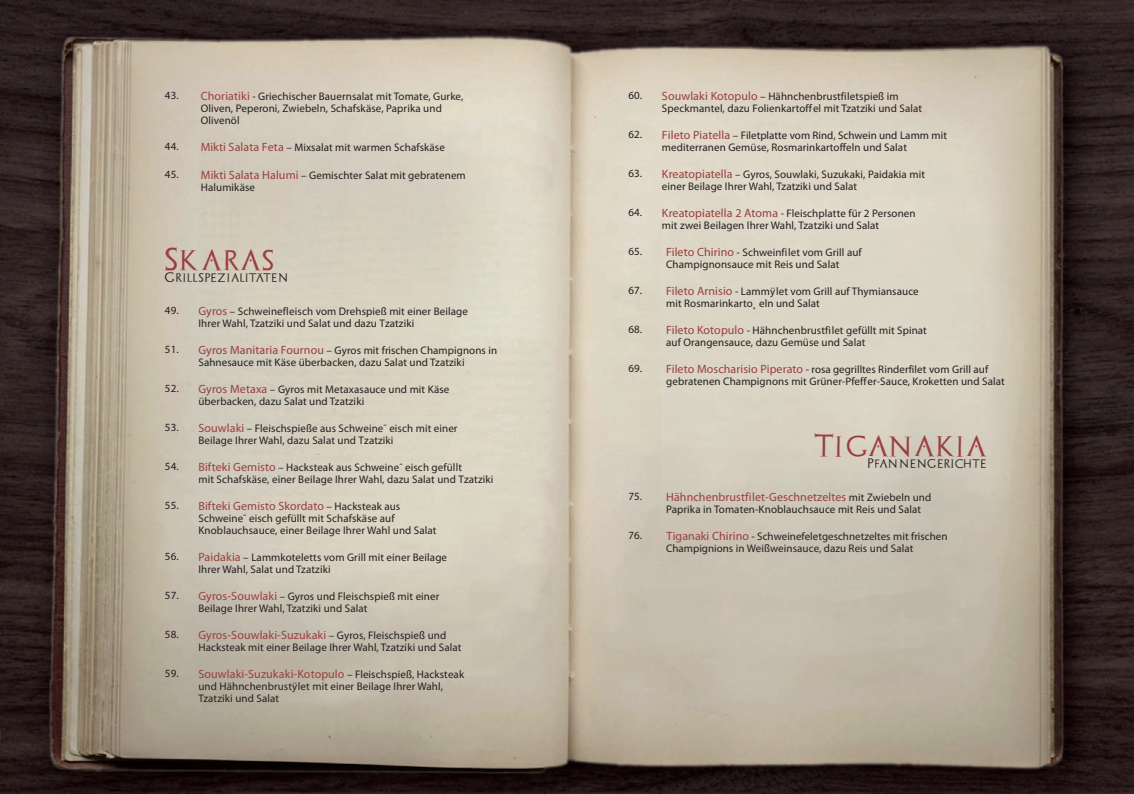
<style>
.page{position:relative;width:1134px;height:794px;background:#fff}
.page>*{position:absolute;margin:0;border:0;box-sizing:border-box;transform-origin:0 0}
.t1{font:24px "Archeologicaps";letter-spacing:.07em;color:#9a3e3e}
.t2{font:12px "Myriad Pro";letter-spacing:.01em;color:#9a3e3e}
.t3{font:11px/12px "Myriad Pro";letter-spacing:.01em;color:#231f20}
.t4{font:10px "Archeologicaps";letter-spacing:.065em;color:#231f20}
.s1{font-size:12px;color:#9a3e3e}
.s2{font-size:11px;color:#231f20}
</style>
<div class="page">
<img style="left:1101px;top:0;width:33px;height:794px">
<img style="left:33px;top:784px;width:1068px;height:10px">
<img style="left:0;top:0;width:1114px;height:784px">
<p class="t3" style="left:201px;top:90px;width:264px;text-indent:-36px">43. <span class="s1">Choriatiki</span> - Griechischer Bauernsalat mit Tomate, Gurke,<br>Oliven, Peperoni, Zwiebeln, Schafskäse, Paprika und<br>Olivenöl</p>
<p class="t3" style="left:165px;top:141px;width:281px">44. <span class="s1">Mikti Salata Feta</span> – Mixsalat mit warmen Schafskäse</p>
<p class="t3" style="left:201px;top:169px;width:266px;text-indent:-36px">45. <span class="s1">Mikti Salata Halumi</span> – Gemischter Salat mit gebratenem<br>Halumikäse</p>
<h1 class="t1" style="left:165px;top:245px;width:110px">Skaras</h1>
<p class="t4" style="left:165px;top:271px;width:124px">Grillspezialitäten</p>
<p class="t3" style="left:198px;top:305px;width:271px;text-indent:-34px">49. <span class="s1">Gyros</span> – Schweinefleisch vom Drehspieß mit einer Beilage<br>Ihrer Wahl, Tzatziki und Salat und dazu Tzatziki</p>
<p class="t3" style="left:165px;top:344px;width:334px;text-align:center">51. <span class="s1">Gyros Manitaria Fournou</span> – Gyros mit frischen Champignons in<br>Sahnesauce mit Käse überbacken, dazu Salat und Tzatziki</p>
<p class="t3" style="left:198px;top:383px;width:252px;text-indent:-34px">52. <span class="s1">Gyros Metaxa</span> – Gyros mit Metaxasauce und mit Käse überbacken, dazu Salat und Tzatziki</p>
<p class="t3" style="left:198px;top:422px;width:261px;text-indent:-34px">53. <span class="s1">Souwlaki</span> – Fleischspieße aus Schweine˜ eisch mit einer<br>Beilage Ihrer Wahl, dazu Salat und Tzatziki</p>
<p class="t3" style="left:198px;top:461px;width:296px;text-indent:-34px">54. <span class="s1">Bifteki Gemisto</span> – Hacksteak aus Schweine˜ eisch gefüllt<br>mit Schafskäse, einer Beilage Ihrer Wahl, dazu Salat und Tzatziki</p>
<p class="t2" style="left:165px;top:498px;width:237px"><span class="s2">55.</span> Bifteki Gemisto Skordato <span class="s2">– Hacksteak aus</span></p>
<p class="t3" style="left:198px;top:512px;width:240px">Schweine˜ eisch gefüllt mit Schafskäse auf<br>Knoblauchsauce, einer Beilage Ihrer Wahl und Salat</p>
<p class="t3" style="left:198px;top:551px;width:250px;text-indent:-34px">56. <span class="s1">Paidakia</span> – Lammkoteletts vom Grill mit einer Beilage<br>Ihrer Wahl, Salat und Tzatziki</p>
<p class="t3" style="left:198px;top:590px;width:242px;text-indent:-34px">57. <span class="s1">Gyros-Souwlaki</span> – Gyros und Fleischspieß mit einer<br>Beilage Ihrer Wahl, Tzatziki und Salat</p>
<p class="t3" style="left:198px;top:629px;width:265px;text-indent:-34px">58. <span class="s1">Gyros-Souwlaki-Suzukaki</span> – Gyros, Fleischspieß und<br>Hacksteak mit einer Beilage Ihrer Wahl, Tzatziki und Salat</p>
<p class="t3" style="left:198px;top:668px;width:267px;text-indent:-34px">59. <span class="s1">Souwlaki-Suzukaki-Kotopulo</span> – Fleischspieß, Hacksteak und Hähnchenbrustÿ let mit einer Beilage Ihrer Wahl,<br>Tzatziki und Salat</p>
<p class="t3" style="left:662px;top:90px;width:262px;text-indent:-34px">60. <span class="s1">Souwlaki Kotopulo</span> – Hähnchenbrustfiletspieß im<br>Speckmantel, dazu Folienkartoffel mit Tzatziki und Salat</p>
<p class="t3" style="left:628px;top:129px;width:320px;text-align:center">62. <span class="s1">Fileto Piatella</span> – Filetplatte vom Rind, Schwein und Lamm mit mediterranen Gemüse, Rosmarinkartoffeln und Salat</p>
<p class="t3" style="left:662px;top:168px;width:265px;text-indent:-34px">63. <span class="s1">Kreatopiatella</span> – Gyros, Souwlaki, Suzukaki, Paidakia mit einer Beilage Ihrer Wahl, Tzatziki und Salat</p>
<p class="t3" style="left:628px;top:207px;width:289px;text-align:center">64. <span class="s1">Kreatopiatella 2 Atoma</span> - Fleischplatte für 2 Personen mit zwei Beilagen Ihrer Wahl, Tzatziki und Salat</p>
<p class="t3" style="left:666px;top:246px;width:197px;text-indent:-38px">65. <span class="s1">Fileto Chirino</span> - Schweinfilet vom Grill auf<br>Champignonsauce mit Reis und Salat</p>
<p class="t3" style="left:666px;top:285px;width:254px;text-indent:-38px">67. <span class="s1">Fileto Arnisio</span> - Lammÿ let vom Grill auf Thymiansauce mit Rosmarinkarto˛ eln und Salat</p>
<p class="t3" style="left:666px;top:324px;width:262px;text-indent:-38px">68. <span class="s1">Fileto Kotopulo</span> - Hähnchenbrustfi let gefüllt mit Spinat auf Orangensauce, dazu Gemüse und Salat</p>
<p class="t3" style="left:666px;top:363px;width:340px;text-indent:-38px">69. <span class="s1">Fileto Moscharisio Piperato</span> - rosa gegrilltes Rinderfilet vom Grill auf gebratenen Champignons mit Grüner-Pfeffer-Sauce, Kroketten und Salat</p>
<h1 class="t1" style="left:814px;top:431px;width:173px">Tiganakia</h1>
<p class="t4" style="left:867px;top:457px;width:120px">Pfannengerichte</p>
<p class="t2" style="left:628px;top:489px;width:304px"><span class="s2">75.</span> Hähnchenbrustfilet-Geschnetzeltes <span class="s2">mit Zwiebeln und</span></p>
<p class="t3" style="left:666px;top:503px;width:256px">Paprika in Tomaten-Knoblauchsauce mit Reis und Salat</p>
<p class="t3" style="left:628px;top:530px;width:321px;text-align:center">76. <span class="s1">Tiganaki Chirino</span> - Schweinefeletgeschnetzeltes mit frischen<br>Champignions in Weißweinsauce, dazu Reis und Salat</p>
</div>
